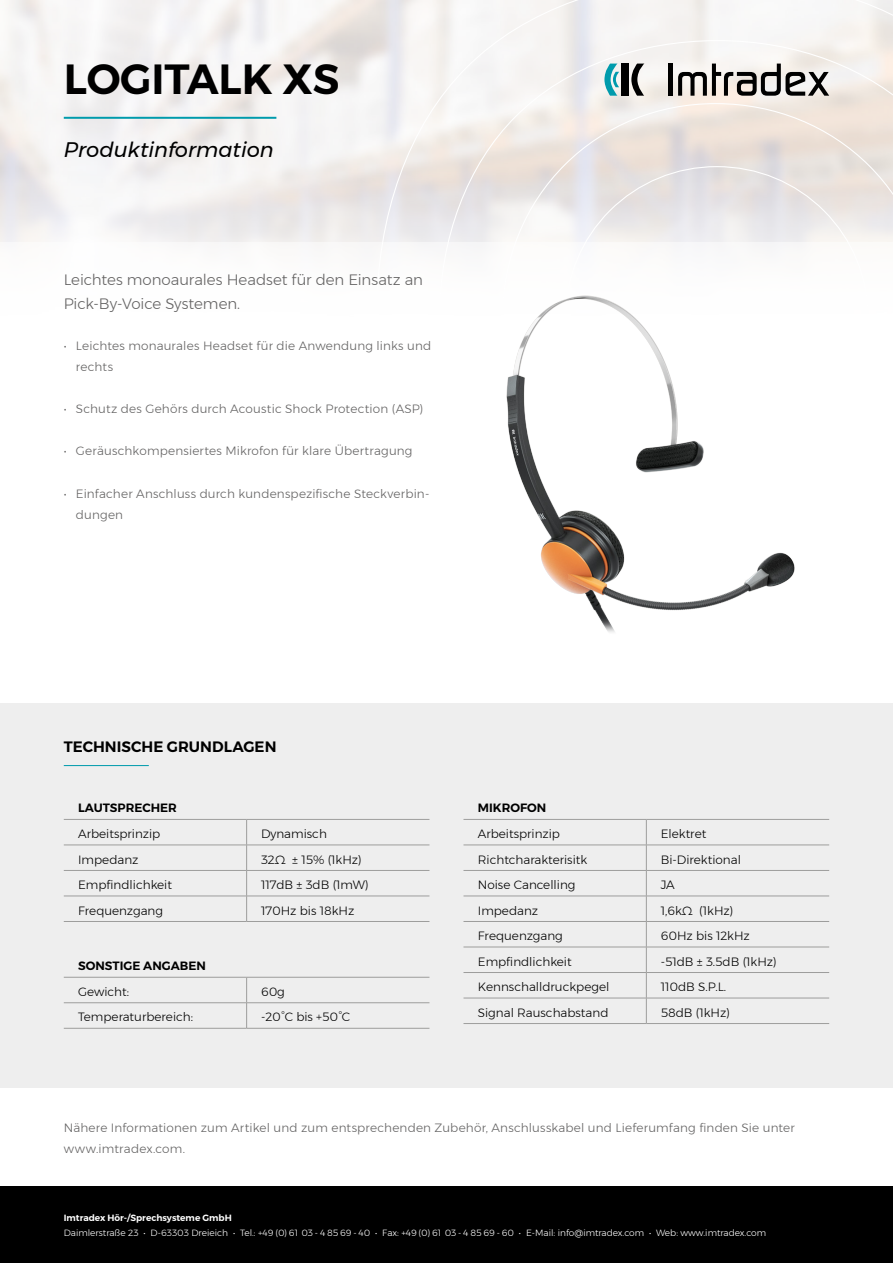
<style>
.page{position:relative;width:893px;height:1263px;background:#fff}
.page>*{position:absolute;margin:0;border:0;box-sizing:border-box;transform-origin:0 0}
.t1{font:600 42px "Montserrat";color:#000}
.t2{font:italic 21px "Montserrat";color:#000}
.t3{font:300 15px/24px "Montserrat";letter-spacing:-.005em;color:#646363}
.t4{font:600 15px "Montserrat";color:#000}
.t5{font:300 12px "Montserrat";color:#000}
.t6{font:300 12px/21px "Montserrat";letter-spacing:.015em;color:#646363}
.t7{font:600 12px "Montserrat";color:#000}
.t8{font:300 9px "Montserrat";color:#fff}
.t9{font:600 9px "Montserrat";color:#fff}
</style>
<div class="page">
<svg style="left:376px;top:0;width:517px;height:242px"></svg>
<div style="left:0;top:1186px;width:893px;height:77px;background:#000"></div>
<img style="left:506px;top:295px;width:289px;height:337px">
<div style="left:0;top:703px;width:893px;height:385px;background:#eee"></div>
<hr style="left:64px;top:845px;width:183px;height:1px;background:#9d9d9c">
<hr style="left:247px;top:845px;width:182px;height:1px;background:#9d9d9c">
<hr style="left:64px;top:870px;width:183px;height:1px;background:#9d9d9c">
<hr style="left:247px;top:870px;width:182px;height:1px;background:#9d9d9c">
<hr style="left:64px;top:896px;width:183px;height:1px;background:#9d9d9c">
<hr style="left:247px;top:896px;width:182px;height:1px;background:#9d9d9c">
<svg style="left:246px;top:820px;width:1px;height:101px"></svg>
<hr style="left:64px;top:921px;width:183px;height:1px;background:#9d9d9c">
<hr style="left:247px;top:921px;width:182px;height:1px;background:#9d9d9c">
<hr style="left:64px;top:819px;width:183px;height:1px;background:#9d9d9c">
<hr style="left:247px;top:819px;width:182px;height:1px;background:#9d9d9c">
<hr style="left:64px;top:977px;width:183px;height:1px;background:#9d9d9c">
<hr style="left:247px;top:977px;width:182px;height:1px;background:#9d9d9c">
<hr style="left:64px;top:1002px;width:183px;height:1px;background:#9d9d9c">
<hr style="left:247px;top:1002px;width:182px;height:1px;background:#9d9d9c">
<svg style="left:246px;top:977px;width:1px;height:51px"></svg>
<hr style="left:64px;top:1028px;width:183px;height:1px;background:#9d9d9c">
<hr style="left:247px;top:1028px;width:182px;height:1px;background:#9d9d9c">
<hr style="left:646px;top:819px;width:183px;height:1px;background:#9d9d9c">
<hr style="left:463px;top:845px;width:183px;height:1px;background:#9d9d9c">
<hr style="left:646px;top:845px;width:183px;height:1px;background:#9d9d9c">
<hr style="left:463px;top:870px;width:183px;height:1px;background:#9d9d9c">
<hr style="left:646px;top:870px;width:183px;height:1px;background:#9d9d9c">
<hr style="left:463px;top:896px;width:183px;height:1px;background:#9d9d9c">
<hr style="left:646px;top:896px;width:183px;height:1px;background:#9d9d9c">
<hr style="left:463px;top:921px;width:183px;height:1px;background:#9d9d9c">
<hr style="left:646px;top:921px;width:183px;height:1px;background:#9d9d9c">
<hr style="left:463px;top:947px;width:183px;height:1px;background:#9d9d9c">
<hr style="left:646px;top:947px;width:183px;height:1px;background:#9d9d9c">
<hr style="left:463px;top:972px;width:183px;height:1px;background:#9d9d9c">
<hr style="left:646px;top:972px;width:183px;height:1px;background:#9d9d9c">
<hr style="left:463px;top:998px;width:183px;height:1px;background:#9d9d9c">
<hr style="left:646px;top:998px;width:183px;height:1px;background:#9d9d9c">
<svg style="left:646px;top:820px;width:1px;height:203px"></svg>
<hr style="left:463px;top:1023px;width:183px;height:1px;background:#9d9d9c">
<hr style="left:646px;top:1023px;width:183px;height:1px;background:#9d9d9c">
<hr style="left:463px;top:819px;width:183px;height:1px;background:#9d9d9c">
<hr style="left:64px;top:765px;width:85px;height:1px;background:#009bac">
<hr style="left:64px;top:117px;width:212px;height:2px;background:#009bac">
<h1 class="t1" style="left:64px;top:46px;width:277px">LOGITALK XS</h1>
<h2 class="t2" style="left:64px;top:133px;width:212px">Produktinformation</h2>
<p class="t3" style="left:64px;top:267px;width:361px">Leichtes monoaurales Headset für den Einsatz an<br>Pick-By-Voice Systemen.</p>
<p class="t6" style="left:76px;top:335px;width:357px;text-indent:-12px">• Leichtes monaurales Headset für die Anwendung links und rechts</p>
<p class="t6" style="left:64px;top:398px;width:361px">• Schutz des Gehörs durch Acoustic Shock Protection (ASP)</p>
<p class="t6" style="left:64px;top:440px;width:350px">• Geräuschkompensiertes Mikrofon für klare Übertragung</p>
<p class="t6" style="left:76px;top:483px;width:355px;text-indent:-12px">• Einfacher Anschluss durch kundenspezifische Steckverbin&shy;dungen</p>
<p class="t4" style="left:64px;top:735px;width:214px">TECHNISCHE GRUNDLAGEN</p>
<p class="t7" style="left:78px;top:799px;width:100px">LAUTSPRECHER</p>
<p class="t5" style="left:78px;top:825px;width:84px">Arbeitsprinzip</p>
<p class="t5" style="left:261px;top:825px;width:67px">Dynamisch</p>
<p class="t5" style="left:78px;top:850px;width:62px">Impedanz</p>
<p class="t5" style="left:261px;top:850px;width:102px">32Ω ± 15% (1kHz)</p>
<p class="t5" style="left:78px;top:876px;width:95px">Empfindlichkeit</p>
<p class="t5" style="left:261px;top:876px;width:109px">117dB ± 3dB (1mW)</p>
<p class="t5" style="left:78px;top:901px;width:86px">Frequenzgang</p>
<p class="t5" style="left:261px;top:901px;width:95px">170Hz bis 18kHz</p>
<p class="t7" style="left:78px;top:956px;width:129px">SONSTIGE ANGABEN</p>
<p class="t5" style="left:78px;top:982px;width:52px">Gewicht:</p>
<p class="t5" style="left:261px;top:982px;width:25px">60g</p>
<p class="t5" style="left:78px;top:1008px;width:116px">Temperaturbereich:</p>
<p class="t5" style="left:261px;top:1008px;width:91px">-20°C bis +50°C</p>
<p class="t7" style="left:478px;top:799px;width:70px">MIKROFON</p>
<p class="t5" style="left:478px;top:825px;width:84px">Arbeitsprinzip</p>
<p class="t5" style="left:661px;top:825px;width:47px">Elektret</p>
<p class="t5" style="left:478px;top:850px;width:111px">Richtcharakterisitk</p>
<p class="t5" style="left:661px;top:850px;width:82px">Bi-Direktional</p>
<p class="t5" style="left:478px;top:876px;width:99px">Noise Cancelling</p>
<p class="t5" style="left:661px;top:876px;width:16px">JA</p>
<p class="t5" style="left:478px;top:901px;width:62px">Impedanz</p>
<p class="t5" style="left:661px;top:901px;width:74px">1,6kΩ (1kHz)</p>
<p class="t5" style="left:478px;top:927px;width:86px">Frequenzgang</p>
<p class="t5" style="left:661px;top:927px;width:91px">60Hz bis 12kHz</p>
<p class="t5" style="left:478px;top:952px;width:95px">Empfindlichkeit</p>
<p class="t5" style="left:661px;top:952px;width:118px">-51dB ± 3.5dB (1kHz)</p>
<p class="t5" style="left:478px;top:978px;width:133px">Kennschalldruckpegel</p>
<p class="t5" style="left:661px;top:978px;width:67px">110dB S.P.L.</p>
<p class="t5" style="left:478px;top:1003px;width:132px">Signal Rauschabstand</p>
<p class="t5" style="left:661px;top:1003px;width:71px">58dB (1kHz)</p>
<p class="t6" style="left:64px;top:1117px;width:733px">Nähere Informationen zum Artikel und zum entsprechenden Zubehör, Anschlusskabel und Lieferumfang finden Sie unter www.imtradex.com.</p>
<p class="t9" style="left:64px;top:1210px;width:169px">Imtradex Hör-/Sprechsysteme GmbH</p>
<p class="t8" style="left:64px;top:1225px;width:704px">Daimlerstraße 23 • D-63303 Dreieich • Tel.: +49 (0) 61 03 - 4 85 69 - 40 • Fax: +49 (0) 61 03 - 4 85 69 - 60 • E-Mail: info@imtradex.com • Web: www.imtradex.com</p>
</div>
